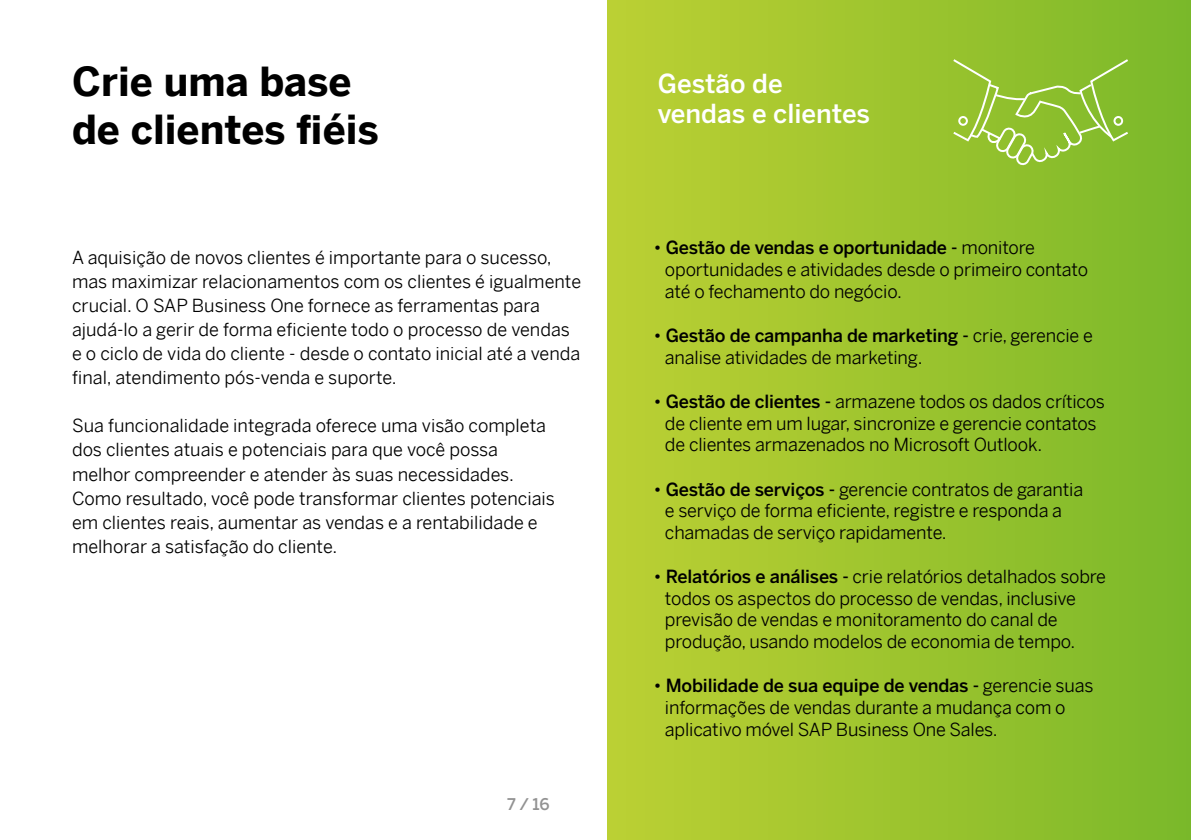
<style>
.page{position:relative;width:1191px;height:840px;background:#fff}
.page>*{position:absolute;margin:0;border:0;box-sizing:border-box;transform-origin:0 0}
.t1{font:700 40px/48px "Benton Sans";color:#000}
.t2{font:500 26px/30px "Benton Sans";color:#fff}
.t3{font:18px/21.6px "Benton Sans";letter-spacing:-.01em;color:#000}
.t4{font:500 16px "Benton Sans";color:#929292}
.s1{font-weight:500}
</style>
<div class="page">
<div style="left:607px;top:0;width:584px;height:839px;background:linear-gradient(to right,#bdd033,#7bb92a)"></div>
<svg style="left:951px;top:57px;width:179px;height:110px;background:#97c440"></svg>
<h1 class="t1" style="left:72px;top:53px;width:308px">Crie uma base de clientes fiéis</h1>
<p class="t3" style="left:72px;top:243px;width:511px;line-height:24px">A aquisição de novos clientes é importante para o sucesso, mas maximizar relacionamentos com os clientes é igualmente crucial. O SAP Business One fornece as ferramentas para ajudá-lo a gerir de forma eficiente todo o processo de vendas e o ciclo de vida do cliente - desde o contato inicial até a venda final, atendimento pós-venda e suporte.</p>
<p class="t3" style="left:72px;top:411px;width:484px;line-height:24px">Sua funcionalidade integrada oferece uma visão completa dos clientes atuais e potenciais para que você possa melhor compreender e atender às suas necessidades.<br>Como resultado, você pode transformar clientes potenciais em clientes reais, aumentar as vendas e a rentabilidade e melhorar a satisfação do cliente.</p>
<p class="t4" style="left:507px;top:793px;width:44px">7/16</p>
<h2 class="t2" style="left:658px;top:68px;width:214px">Gestão de vendas e clientes</h2>
<p class="t3" style="left:665px;top:235px;width:424px;text-indent:-11px">• <span class="s1">Gestão de vendas e oportunidade -</span> monitore oportunidades e atividades desde o primeiro contato até o fechamento do negócio.</p>
<p class="t3" style="left:665px;top:322px;width:429px;text-indent:-11px">• <span class="s1">Gestão de campanha de marketing -</span> crie, gerencie e analise atividades de marketing.</p>
<p class="t3" style="left:665px;top:388px;width:441px;text-indent:-11px">• <span class="s1">Gestão de clientes -</span> armazene todos os dados críticos de cliente em um lugar, sincronize e gerencie contatos de clientes armazenados no Microsoft Outlook.</p>
<p class="t3" style="left:665px;top:475px;width:420px;text-indent:-11px">• <span class="s1">Gestão de serviços -</span> gerencie contratos de garantia e serviço de forma eficiente, registre e responda a chamadas de serviço rapidamente.</p>
<p class="t3" style="left:665px;top:563px;width:442px;text-indent:-11px">• <span class="s1">Relatórios e análises -</span> crie relatórios detalhados sobre todos os aspectos do processo de vendas, inclusive previsão de vendas e monitoramento do canal de produção, usando modelos de economia de tempo.</p>
<p class="t3" style="left:665px;top:672px;width:430px;text-indent:-11px">• <span class="s1">Mobilidade de sua equipe de vendas -</span> gerencie suas informações de vendas durante a mudança com o aplicativo móvel SAP Business One Sales.</p>
</div>
